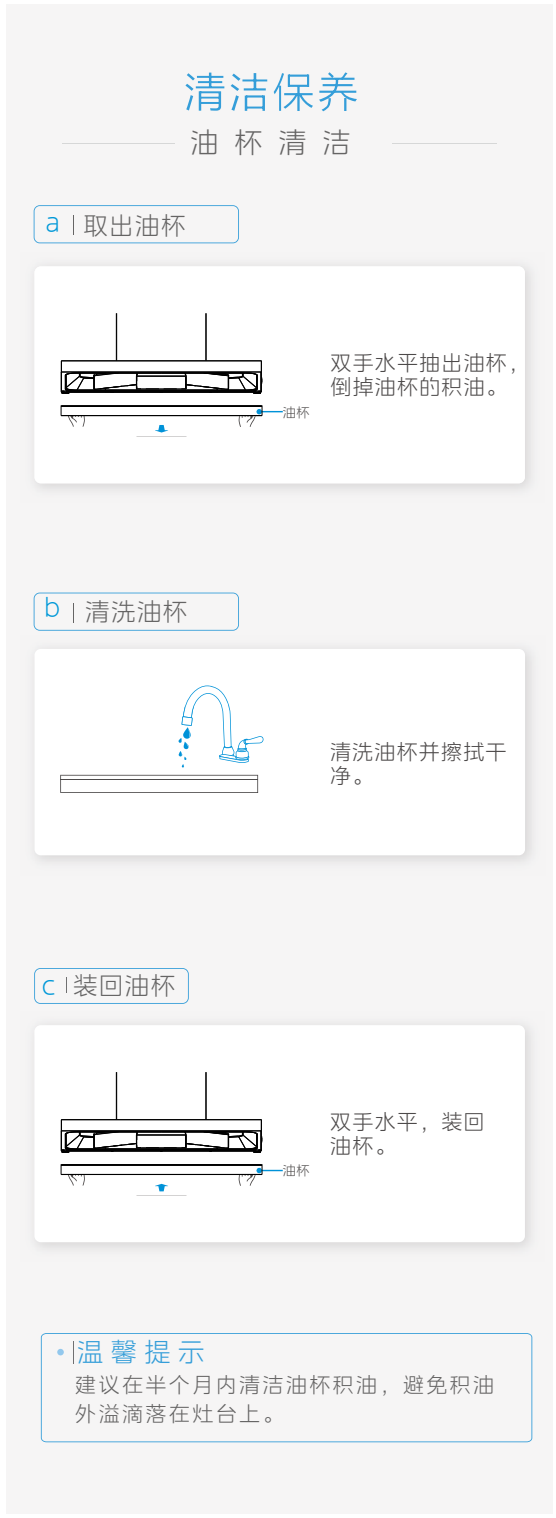
<style>
.page{position:relative;width:556px;height:1518px;background:#fff}
.page>*{position:absolute;margin:0;border:0;box-sizing:border-box;transform-origin:0 0}
.t1{font:300 28px "MEIDITYPE";color:#656464}
.t2{font:300 26.25px "MEIDITYPE";color:#359ed9}
.t3{font:300 24.5px "MEIDITYPE";letter-spacing:.055em;color:#656464}
.t4{font:300 24.5px "MEIDITYPE";color:#0098d8}
.t5{font:300 21px/24.5px "MEIDITYPE";letter-spacing:.055em;color:#4d4a4a}
.t6{font:300 21px/29.1px "MEIDITYPE";letter-spacing:.115em;color:#656464}
.t7{font:300 13.3px "MEIDITYPE";color:#4d4a4a}
</style>
<div class="page">
<div style="left:7px;top:4px;width:545px;height:1509px;background:#f6f5f5"></div>
<hr style="left:392px;top:143px;width:105px;height:1px;background:#d6d7d7">
<hr style="left:62px;top:143px;width:113px;height:1px;background:#d6d7d7">
<div style="left:34px;top:266px;width:491px;height:217px;background:#fff;border-radius:6px"></div>
<svg style="left:34px;top:205px;width:205px;height:38px"></svg>
<svg style="left:34px;top:593px;width:205px;height:38px"></svg>
<div style="left:34px;top:649px;width:491px;height:206px;background:#fff;border-radius:6px"></div>
<svg style="left:34px;top:968px;width:155px;height:36px"></svg>
<div style="left:34px;top:1025px;width:491px;height:217px;background:#fff;border-radius:6px"></div>
<svg style="left:178px;top:685px;width:86px;height:83px"></svg>
<svg style="left:60px;top:775px;width:198px;height:18px"></svg>
<hr style="left:61px;top:779px;width:196px;height:1px;background:#4d4a4a">
<svg style="left:185px;top:72px;width:172px;height:39px"></svg>
<svg style="left:41px;top:1333px;width:491px;height:109px"></svg>
<svg style="left:155px;top:425px;width:13px;height:8px"></svg>
<svg style="left:155px;top:1184px;width:13px;height:7px"></svg>
<hr style="left:61px;top:1174px;width:201px;height:1px;background:#000">
<hr style="left:61px;top:1165px;width:201px;height:1px;background:#000">
<hr style="left:62px;top:1164px;width:199px;height:1px;background:#000">
<svg style="left:238px;top:1164px;width:45px;height:22px"></svg>
<svg style="left:60px;top:1164px;width:25px;height:21px"></svg>
<hr style="left:116px;top:1072px;width:1px;height:48px;background:#000">
<hr style="left:205px;top:1072px;width:2px;height:48px;background:#000">
<svg style="left:61px;top:1119px;width:202px;height:34px"></svg>
<hr style="left:61px;top:415px;width:201px;height:1px;background:#000">
<hr style="left:62px;top:405px;width:199px;height:2px;background:#000">
<svg style="left:238px;top:405px;width:45px;height:22px"></svg>
<svg style="left:60px;top:405px;width:25px;height:22px"></svg>
<hr style="left:116px;top:313px;width:1px;height:48px;background:#000">
<hr style="left:205px;top:313px;width:2px;height:48px;background:#000">
<svg style="left:61px;top:360px;width:202px;height:34px"></svg>
<p class="t4" style="left:45px;top:210px;width:16px">a</p>
<h1 class="t1" style="left:190px;top:129px;width:161px">油 杯 清 洁</h1>
<p class="t3" style="left:83px;top:213px;width:104px">取出油杯</p>
<p class="t7" style="left:282px;top:405px;width:29px">油杯</p>
<p class="t5" style="left:330px;top:350px;width:200px">双手水平抽出油杯，倒掉油杯的积油。</p>
<p class="t4" style="left:44px;top:595px;width:18px">b</p>
<p class="t3" style="left:85px;top:599px;width:104px">清洗油杯</p>
<p class="t5" style="left:330px;top:739px;width:178px">清洗油杯并擦拭干净。</p>
<p class="t4" style="left:42px;top:973px;width:15px">c</p>
<p class="t3" style="left:73px;top:973px;width:104px">装回油杯</p>
<p class="t7" style="left:282px;top:1164px;width:29px">油杯</p>
<p class="t5" style="left:330px;top:1109px;width:156px">双手水平，装回油杯。</p>
<p class="t2" style="left:77px;top:1339px;width:129px">温 馨 提 示</p>
<p class="t6" style="left:75px;top:1370px;width:420px">建议在半个月内清洁油杯积油，避免积油外溢滴落在灶台上。</p>
</div>
